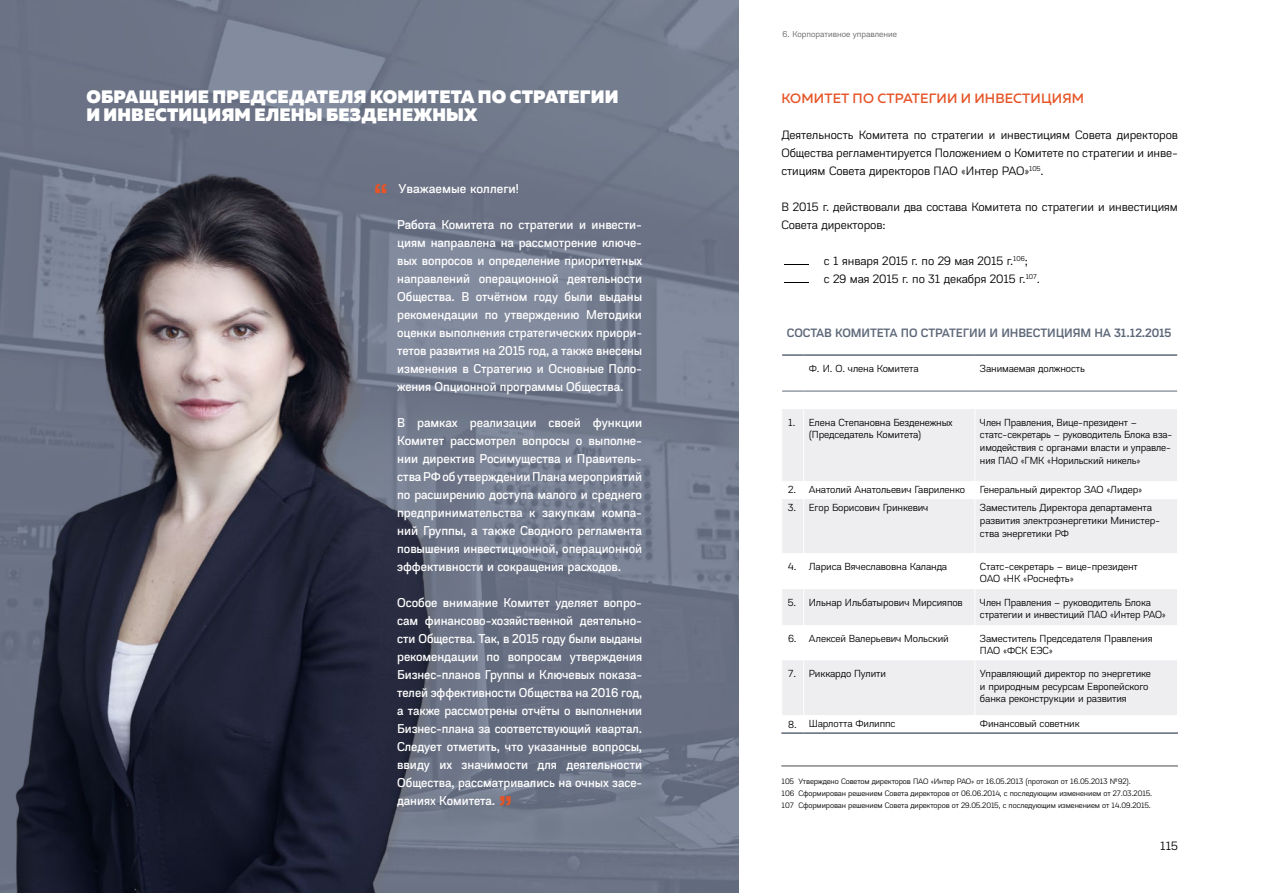
<style>
.page{position:relative;width:1263px;height:893px;background:#fff}
.page>*{position:absolute;margin:0;border:0;box-sizing:border-box;transform-origin:0 0}
.ar15_base_text_white{font:36px "Akzentica 4 F Medium";color:#e65427}
.ar15_base_text_white-2{font:36px "Akzentica 4 F Medium";color:#e65427;scale:.95 1}
.ar15_insert_h1{font:900 18px/18px "Muller";letter-spacing:.01em;color:#fff}
.ar15_base_text_white-3{font:13.5px/18px "Akzentica 4 F Medium";letter-spacing:-.005em;color:#fff;text-align:justify;scale:.96 1}
.ar15_base_text_white-4{font:13.5px/18px "Akzentica 4 F Medium";letter-spacing:-.005em;color:#fff;text-align:justify}
.ar15_h4{font:500 13.5px "Muller";letter-spacing:.01em;color:#e65427}
.ar15_base_text{font:12.75px/18px "Akzentica 4 F";letter-spacing:-.005em;color:#000;text-align:justify}
.ar15_base_text-2{font:12.75px "Akzentica 4 F";letter-spacing:-.005em;color:#000;scale:4 1}
.ar15___table_header{font:700 12.75px "Akzentica 4 F Semi";letter-spacing:-.01em;color:#5e6879}
.ar15___table_text_le{font:10.8px/12.8px "Akzentica 4 F";letter-spacing:-.01em;color:#000}
.t1{font:9px "Akzentica 4 F";color:#626261}
.ar15_footnote{font:8.25px "Akzentica 4 F";letter-spacing:-.01em;color:#000}
</style>
<div class="page">
<img style="left:0;top:0;width:738px;height:893px">
<svg style="left:782px;top:409px;width:395px;height:306px;fill:#eeedf0"></svg>
<hr style="left:803px;top:409px;width:1px;height:72px;background:#fff">
<hr style="left:974px;top:409px;width:1px;height:72px;background:#fff">
<svg style="left:803px;top:481px;width:1px;height:18px"></svg>
<svg style="left:974px;top:481px;width:1px;height:18px"></svg>
<hr style="left:803px;top:499px;width:1px;height:54px;background:#fff">
<hr style="left:974px;top:499px;width:1px;height:54px;background:#fff">
<hr style="left:803px;top:553px;width:1px;height:36px;background:#fff">
<hr style="left:974px;top:553px;width:1px;height:36px;background:#fff">
<hr style="left:803px;top:589px;width:1px;height:36px;background:#fff">
<hr style="left:974px;top:589px;width:1px;height:36px;background:#fff">
<hr style="left:803px;top:625px;width:1px;height:35px;background:#fff">
<hr style="left:974px;top:625px;width:1px;height:35px;background:#fff">
<hr style="left:803px;top:660px;width:1px;height:55px;background:#fff">
<hr style="left:974px;top:660px;width:1px;height:55px;background:#fff">
<svg style="left:782px;top:391px;width:22px;height:1px"></svg>
<hr style="left:804px;top:391px;width:171px;height:1px;background:#5e6879">
<hr style="left:975px;top:391px;width:202px;height:1px;background:#5e6879">
<hr style="left:782px;top:354px;width:22px;height:2px;background:#5e6879">
<hr style="left:804px;top:354px;width:171px;height:2px;background:#5e6879">
<hr style="left:975px;top:354px;width:202px;height:2px;background:#5e6879">
<hr style="left:781px;top:732px;width:23px;height:2px;background:#5e6879">
<hr style="left:804px;top:732px;width:171px;height:2px;background:#5e6879">
<hr style="left:975px;top:732px;width:203px;height:2px;background:#5e6879">
<hr style="left:781px;top:766px;width:397px;height:1px;background:#484847">
<img style="left:0;top:133px;width:468px;height:760px">
<p class="ar15_insert_h1" style="left:86px;top:88px;width:533px">ОБРАЩЕНИЕ ПРЕДСЕДАТЕЛЯ КОМИТЕТА ПО СТРАТЕГИИ<br>И ИНВЕСТИЦИЯМ ЕЛЕНЫ БЕЗДЕНЕЖНЫХ</p>
<p class="ar15_base_text_white" style="left:373px;top:169px;width:17px">“</p>
<p class="ar15_base_text_white-4" style="left:398px;top:179px;width:122px">Уважаемые коллеги!</p>
<p class="ar15_base_text_white-3" style="left:397px;top:215px;width:257px">Работа Комитета по стратегии и инвести&shy;циям направлена на рассмотрение ключе&shy;вых вопросов и определение приоритетных направлений операционной деятельности Общества. В отчётном году были выданы рекомендации по утверждению Методики оценки выполнения стратегических приори&shy;тетов развития на 2015 год, а также внесены изменения в Стратегию и Основные Поло&shy;жения Опционной программы Общества.</p>
<p class="ar15_base_text_white-4" style="left:397px;top:413px;width:246px">В рамках реализации своей функции Комитет рассмотрел вопросы о выполне&shy;нии директив Росимущества и Правитель&shy;стваРФ обутверждении Плана мероприятий по расширению доступа малого и среднего предпринимательства к закупкам компа&shy;ний Группы, а также Сводного регламента повышения инвестиционной, операционной эффективности и сокращения расходов.</p>
<p class="ar15_base_text_white-3" style="left:397px;top:593px;width:257px">Особое внимание Комитет уделяет вопро&shy;сам финансово-хозяйственной деятельно&shy;сти Общества. Так, в 2015 году были выданы рекомендации по вопросам утверждения Бизнес-планов Группы и Ключевых показа&shy;телей эффективности Общества на 2016 год, а также рассмотрены отчёты о выполнении Бизнес-плана за соответствующий квартал.<br>Следует отметить, что указанные вопросы, ввиду их значимости для деятельности Общества, рассматривались на очных засе&shy;даниях Комитета.</p>
<p class="ar15_base_text_white-2" style="left:498px;top:781px;width:17px">”</p>
<p class="t1" style="left:783px;top:27px;width:116px">6. Корпоративное управление</p>
<p class="ar15_h4" style="left:781px;top:90px;width:304px">КОМИТЕТ ПО СТРАТЕГИИ И ИНВЕСТИЦИЯМ</p>
<p class="ar15_base_text" style="left:781px;top:125px;width:398px">Деятельность Комитета по стратегии и инвестициям Совета директоров Общества регламентируется Положением о Комитете по стратегии и инве&shy;стициям Совета директоров ПАО «Интер РАО»<sup>105</sup>.</p>
<p class="ar15_base_text" style="left:781px;top:197px;width:398px">В 2015 г. действовали два состава Комитета по стратегии и инвестициям<br>Совета директоров:</p>
<p class="ar15_base_text-2" style="left:781px;top:251px;width:63px">_ с 1 января 2015 г. по 29 мая 2015 г.<sup>106</sup>;</p>
<p class="ar15_base_text-2" style="left:781px;top:269px;width:66px">_ с 29 мая 2015 г. по 31 декабря 2015 г.<sup>107</sup>.</p>
<p class="ar15___table_header" style="left:787px;top:323px;width:386px">СОСТАВ КОМИТЕТА ПО СТРАТЕГИИ И ИНВЕСТИЦИЯМ НА 31.12.2015</p>
<p class="ar15___table_text_le" style="left:809px;top:361px;width:111px">Ф. И. О. члена Комитета</p>
<p class="ar15___table_text_le" style="left:980px;top:361px;width:107px">Занимаемая должность</p>
<p class="ar15___table_text_le" style="left:788px;top:415px;width:9px">1.</p>
<p class="ar15___table_text_le" style="left:809px;top:415px;width:145px">Елена Степановна Безденежных (Председатель Комитета)</p>
<p class="ar15___table_text_le" style="left:980px;top:415px;width:194px">Член Правления, Вице-президент – статс-секретарь – руководитель Блока вза&shy;имодействия с органами власти и управле&shy;ния ПАО «ГМК «Норильский никель»</p>
<p class="ar15___table_text_le" style="left:788px;top:482px;width:10px">2.</p>
<p class="ar15___table_text_le" style="left:809px;top:482px;width:158px">Анатолий Анатольевич Гавриленко</p>
<p class="ar15___table_text_le" style="left:980px;top:482px;width:164px">Генеральный директор ЗАО «Лидер»</p>
<p class="ar15___table_text_le" style="left:788px;top:500px;width:10px">3.</p>
<p class="ar15___table_text_le" style="left:809px;top:500px;width:121px">Егор Борисович Гринкевич</p>
<p class="ar15___table_text_le" style="left:980px;top:500px;width:182px">Заместитель Директора департамента развития электроэнергетики Министер&shy;ства энергетики РФ</p>
<p class="ar15___table_text_le" style="left:788px;top:559px;width:10px">4.</p>
<p class="ar15___table_text_le" style="left:809px;top:559px;width:140px">Лариса Вячеславовна Каланда</p>
<p class="ar15___table_text_le" style="left:980px;top:559px;width:159px">Статс-секретарь – вице-президент<br>ОАО «НК «Роснефть»</p>
<p class="ar15___table_text_le" style="left:788px;top:595px;width:10px">5.</p>
<p class="ar15___table_text_le" style="left:809px;top:595px;width:155px">Ильнар Ильбатырович Мирсияпов</p>
<p class="ar15___table_text_le" style="left:980px;top:595px;width:187px">Член Правления – руководитель Блока стратегии и инвестиций ПАО «Интер РАО»</p>
<p class="ar15___table_text_le" style="left:788px;top:631px;width:10px">6.</p>
<p class="ar15___table_text_le" style="left:809px;top:631px;width:142px">Алексей Валерьевич Мольский</p>
<p class="ar15___table_text_le" style="left:980px;top:631px;width:174px">Заместитель Председателя Правления<br>ПАО «ФСК ЕЭС»</p>
<p class="ar15___table_text_le" style="left:788px;top:666px;width:9px">7.</p>
<p class="ar15___table_text_le" style="left:809px;top:666px;width:79px">Риккардо Пулити</p>
<p class="ar15___table_text_le" style="left:980px;top:666px;width:172px">Управляющий директор по энергетике и природным ресурсам Европейского банка реконструкции и развития</p>
<p class="ar15___table_text_le" style="left:788px;top:717px;width:10px">8.</p>
<p class="ar15___table_text_le" style="left:809px;top:716px;width:88px">Шарлотта Филиппс</p>
<p class="ar15___table_text_le" style="left:980px;top:716px;width:101px">Финансовый советник</p>
<p class="ar15_footnote" style="left:781px;top:775px;width:351px">105 Утверждено Советом директоров ПАО «Интер РАО» от 16.05.2013 (протокол от 16.05.2013 № 92).</p>
<p class="ar15_footnote" style="left:781px;top:787px;width:372px">106 Сформирован решением Совета директоров от 06.06.2014, с последующим изменением от 27.03.2015.</p>
<p class="ar15_footnote" style="left:781px;top:799px;width:371px">107 Сформирован решением Совета директоров от 29.05.2015, с последующим изменением от 14.09.2015.</p>
<p class="ar15_base_text" style="left:1160px;top:836px;width:19px">115</p>
</div>
